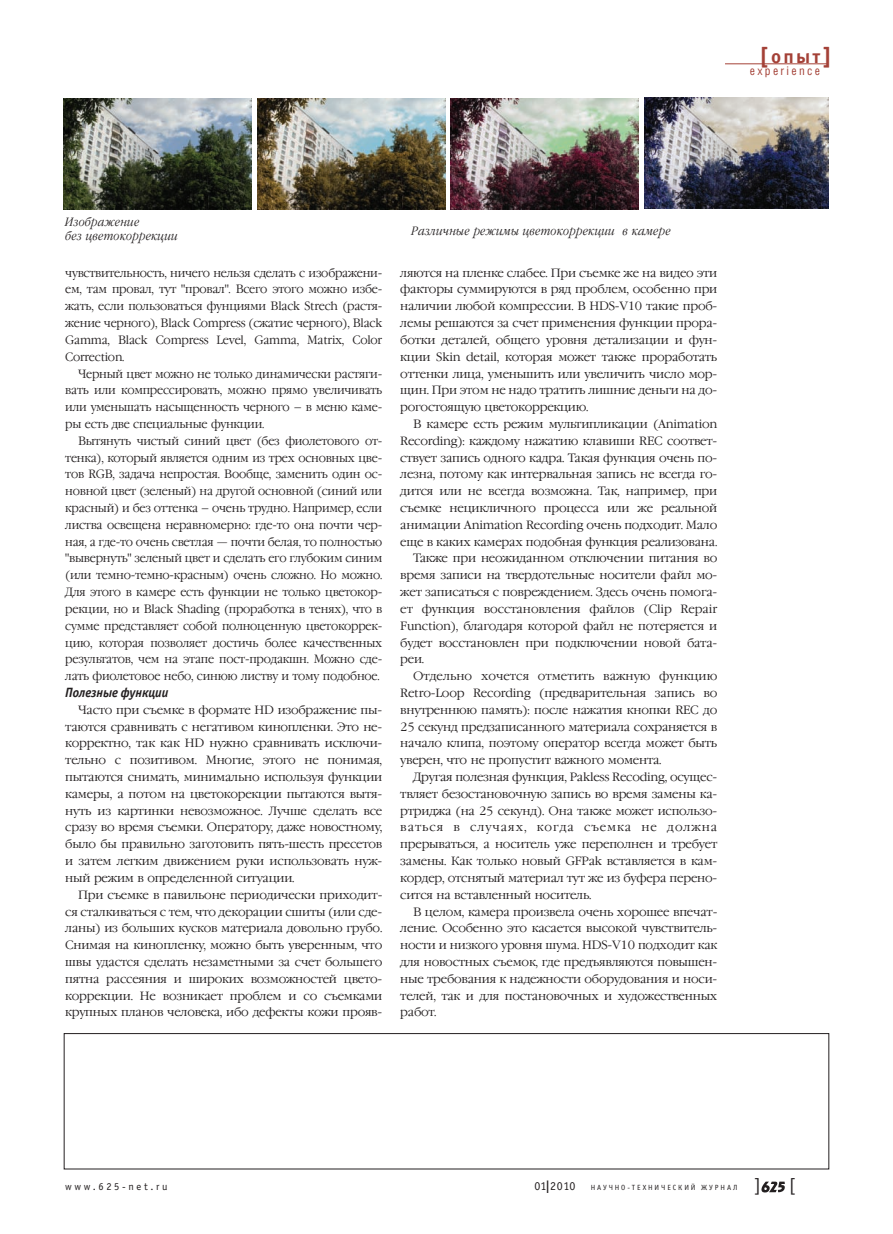
<style>
.page{position:relative;width:893px;height:1234px;background:#fff}
.page>*{position:absolute;margin:0;border:0;box-sizing:border-box;transform-origin:0 0}
.t1{font:700 19.5px "Officina Sans C";color:#a44137}
.t2{font:18px "Officina Sans C";color:#231f20}
.t3{font:italic 700 13.5px "Officina Sans C";letter-spacing:-.015em;color:#231f20;scale:.95 1}
.t4{font:300 12px "Garamond C";letter-spacing:-.02em;color:#231f20}
.t5{font:300 12px "Garamond C";letter-spacing:-.02em;color:#231f20;scale:.95 1}
.t6{font:italic 300 12px/13.5px "Garamond C";letter-spacing:.03em;color:#231f20;scale:.85 1}
.t7{font:300 12px "Garamond C";letter-spacing:.005em;color:#231f20}
.t8{font:300 12px "Garamond C";letter-spacing:.08em;color:#231f20}
.t9{font:12px "Helios Cond";letter-spacing:.19em;color:#a44137}
.t10{font:12px "Officina Sans C";letter-spacing:.025em;color:#231f20}
.t11{font:10.5px "Officina Sans C";letter-spacing:.25em;color:#231f20}
.t12{font:7.5px "Officina Sans C";letter-spacing:.25em;color:#231f20}
.s1{font-size:22.5px}
</style>
<div class="page">
<hr style="left:725px;top:63px;width:103px;height:1px;background:#a44137">
<svg style="left:761px;top:1181px;width:24px;height:11px"></svg>
<img style="left:64px;top:99px;width:188px;height:110px">
<img style="left:257px;top:99px;width:188px;height:110px">
<img style="left:451px;top:99px;width:188px;height:110px">
<img style="left:645px;top:98px;width:183px;height:110px">
<div style="left:64px;top:1032px;width:765px;height:136px;border:1px solid #231f20"></div>
<p class="t1" style="left:759px;top:45px;width:74px"><span class="s1">[</span>опыт<span class="s1">]</span></p>
<p class="t9" style="left:750px;top:67px;width:71px">experience</p>
<p class="t6" style="left:65px;top:215px;width:134px">Изображение<br>без цветокоррекции</p>
<p class="t6" style="left:411px;top:224px;width:306px">Различные режимы цветокоррекции в камере</p>
<p class="t5" style="left:65px;top:265px;width:335px">чувствительность, ничего нельзя сделать с изображени-</p>
<p class="t5" style="left:65px;top:282px;width:335px">ем, там провал, тут "провал". Всего этого можно избе-</p>
<p class="t5" style="left:65px;top:299px;width:335px">жать, если пользоваться фунциями Black Strech (растя-</p>
<p class="t5" style="left:65px;top:316px;width:335px">жение черного), Black Compress (сжатие черного), Black</p>
<p class="t5" style="left:65px;top:332px;width:335px">Gamma, Black Compress Level, Gamma, Matrix, Color</p>
<p class="t5" style="left:65px;top:349px;width:64px">Correction.</p>
<p class="t5" style="left:78px;top:366px;width:322px">Черный цвет можно не только динамически растяги-</p>
<p class="t5" style="left:65px;top:383px;width:335px">вать или компрессировать, можно прямо увеличивать</p>
<p class="t5" style="left:65px;top:400px;width:335px">или уменьшать насыщенность черного – в меню каме-</p>
<p class="t5" style="left:65px;top:416px;width:211px">ры есть две специальные функции.</p>
<p class="t5" style="left:78px;top:433px;width:322px">Вытянуть чистый синий цвет (без фиолетового от-</p>
<p class="t5" style="left:65px;top:450px;width:335px">тенка), который является одним из трех основных цве-</p>
<p class="t5" style="left:65px;top:467px;width:335px">тов RGB, задача непростая. Вообще, заменить один ос-</p>
<p class="t5" style="left:65px;top:484px;width:335px">новной цвет (зеленый) на другой основной (синий или</p>
<p class="t5" style="left:65px;top:500px;width:335px">красный) и без оттенка – очень трудно. Например, если</p>
<p class="t5" style="left:65px;top:517px;width:335px">листва освещена неравномерно: где-то она почти чер-</p>
<p class="t5" style="left:65px;top:534px;width:335px">ная, а где-то очень светлая — почти белая, то полностью</p>
<p class="t5" style="left:65px;top:551px;width:335px">"вывернуть" зеленый цвет и сделать его глубоким синим</p>
<p class="t5" style="left:65px;top:568px;width:335px">(или темно-темно-красным) очень сложно. Но можно.</p>
<p class="t5" style="left:65px;top:584px;width:335px">Для этого в камере есть функции не только цветокор-</p>
<p class="t5" style="left:65px;top:601px;width:335px">рекции, но и Black Shading (проработка в тенях), что в</p>
<p class="t5" style="left:65px;top:618px;width:335px">сумме представляет собой полноценную цветокоррек-</p>
<p class="t5" style="left:65px;top:635px;width:335px">цию, которая позволяет достичь более качественных</p>
<p class="t5" style="left:65px;top:652px;width:335px">результатов, чем на этапе пост-продакшн. Можно сде-</p>
<p class="t5" style="left:65px;top:668px;width:332px">лать фиолетовое небо, синюю листву и тому подобное.</p>
<p class="t3" style="left:65px;top:684px;width:110px">Полезные функции</p>
<p class="t4" style="left:78px;top:702px;width:306px">Часто при съемке в формате HD изображение пы-</p>
<p class="t4" style="left:65px;top:719px;width:318px">таются сравнивать с негативом кинопленки. Это не-</p>
<p class="t4" style="left:65px;top:736px;width:318px">корректно, так как HD нужно сравнивать исключи-</p>
<p class="t4" style="left:65px;top:752px;width:318px">тельно с позитивом. Многие, этого не понимая,</p>
<p class="t4" style="left:65px;top:769px;width:318px">пытаются снимать, минимально используя функции</p>
<p class="t4" style="left:65px;top:786px;width:318px">камеры, а потом на цветокорекции пытаются вытя-</p>
<p class="t4" style="left:65px;top:803px;width:318px">нуть из картинки невозможное. Лучше сделать все</p>
<p class="t4" style="left:65px;top:820px;width:319px">сразу во время съемки. Оператору, даже новостному,</p>
<p class="t4" style="left:65px;top:836px;width:319px">было бы правильно заготовить пять-шесть пресетов</p>
<p class="t4" style="left:65px;top:853px;width:318px">и затем легким движением руки использовать нуж-</p>
<p class="t4" style="left:65px;top:870px;width:231px">ный режим в определенной ситуации.</p>
<p class="t4" style="left:78px;top:887px;width:306px">При съемке в павильоне периодически приходит-</p>
<p class="t4" style="left:65px;top:904px;width:318px">ся сталкиваться с тем, что декорации сшиты (или сде-</p>
<p class="t4" style="left:65px;top:920px;width:318px">ланы) из больших кусков материала довольно грубо.</p>
<p class="t4" style="left:65px;top:937px;width:318px">Снимая на кинопленку, можно быть уверенным, что</p>
<p class="t4" style="left:65px;top:954px;width:318px">швы удастся сделать незаметными за счет большего</p>
<p class="t4" style="left:65px;top:971px;width:318px">пятна рассеяния и широких возможностей цвето-</p>
<p class="t4" style="left:65px;top:988px;width:318px">коррекции. Не возникает проблем и со съемками</p>
<p class="t4" style="left:65px;top:1004px;width:318px">крупных планов человека, ибо дефекты кожи прояв-</p>
<p class="t4" style="left:400px;top:265px;width:318px">ляются на пленке слабее. При съемке же на видео эти</p>
<p class="t4" style="left:400px;top:282px;width:318px">факторы суммируются в ряд проблем, особенно при</p>
<p class="t4" style="left:400px;top:299px;width:318px">наличии любой компрессии. В HDS-V10 такие проб-</p>
<p class="t4" style="left:400px;top:316px;width:318px">лемы решаются за счет применения функции прора-</p>
<p class="t4" style="left:400px;top:332px;width:318px">ботки деталей, общего уровня детализации и фун-</p>
<p class="t4" style="left:400px;top:349px;width:319px">кции Skin detail, которая может также проработать</p>
<p class="t4" style="left:400px;top:366px;width:318px">оттенки лица, уменьшить или увеличить число мор-</p>
<p class="t4" style="left:400px;top:383px;width:318px">щин. При этом не надо тратить лишние деньги на до-</p>
<p class="t4" style="left:400px;top:400px;width:190px">рогостоящую цветокоррекцию.</p>
<p class="t4" style="left:413px;top:416px;width:306px">В камере есть режим мультипликации (Animation</p>
<p class="t4" style="left:400px;top:433px;width:318px">Recording): каждому нажатию клавиши REC соответ-</p>
<p class="t4" style="left:400px;top:450px;width:318px">ствует запись одного кадра. Такая функция очень по-</p>
<p class="t4" style="left:400px;top:467px;width:318px">лезна, потому как интервальная запись не всегда го-</p>
<p class="t4" style="left:400px;top:484px;width:318px">дится или не всегда возможна. Так, например, при</p>
<p class="t4" style="left:400px;top:500px;width:318px">съемке нецикличного процесса или же реальной</p>
<p class="t4" style="left:400px;top:517px;width:318px">анимации Animation Recording очень подходит. Мало</p>
<p class="t4" style="left:400px;top:534px;width:319px">еще в каких камерах подобная функция реализована.</p>
<p class="t4" style="left:413px;top:551px;width:306px">Также при неожиданном отключении питания во</p>
<p class="t4" style="left:400px;top:568px;width:318px">время записи на твердотельные носители файл мо-</p>
<p class="t4" style="left:400px;top:584px;width:318px">жет записаться с повреждением. Здесь очень помога-</p>
<p class="t4" style="left:400px;top:601px;width:318px">ет функция восстановления файлов (Clip Repair</p>
<p class="t4" style="left:400px;top:618px;width:318px">Function), благодаря которой файл не потеряется и</p>
<p class="t4" style="left:400px;top:635px;width:318px">будет восстановлен при подключении новой бата-</p>
<p class="t4" style="left:400px;top:652px;width:25px">реи.</p>
<p class="t7" style="left:413px;top:668px;width:306px">Отдельно хочется отметить важную функцию</p>
<p class="t4" style="left:400px;top:685px;width:318px">Retro-Loop Recording (предварительная запись во</p>
<p class="t4" style="left:400px;top:702px;width:318px">внутреннюю память): после нажатия кнопки REC до</p>
<p class="t4" style="left:400px;top:719px;width:318px">25 секунд предзаписанного материала сохраняется в</p>
<p class="t4" style="left:400px;top:736px;width:318px">начало клипа, поэтому оператор всегда может быть</p>
<p class="t4" style="left:400px;top:752px;width:263px">уверен, что не пропустит важного момента.</p>
<p class="t4" style="left:413px;top:769px;width:306px">Другая полезная функция, Pakless Recoding, осущес-</p>
<p class="t4" style="left:400px;top:786px;width:318px">твляет безостановочную запись во время замены ка-</p>
<p class="t4" style="left:400px;top:803px;width:318px">ртриджа (на 25 секунд). Она также может использо-</p>
<p class="t8" style="left:400px;top:820px;width:318px">ваться в случаях, когда съемка не должна</p>
<p class="t4" style="left:400px;top:836px;width:319px">прерываться, а носитель уже переполнен и требует</p>
<p class="t4" style="left:400px;top:853px;width:318px">замены. Как только новый GFPak вставляется в кам-</p>
<p class="t4" style="left:400px;top:870px;width:318px">кордер, отснятый материал тут же из буфера перено-</p>
<p class="t4" style="left:400px;top:887px;width:193px">сится на вставленный носитель.</p>
<p class="t4" style="left:413px;top:904px;width:306px">В целом, камера произвела очень хорошее впечат-</p>
<p class="t4" style="left:400px;top:920px;width:318px">ление. Особенно это касается высокой чувствитель-</p>
<p class="t4" style="left:400px;top:937px;width:318px">ности и низкого уровня шума. HDS-V10 подходит как</p>
<p class="t4" style="left:400px;top:954px;width:318px">для новостных съемок, где предъявляются повышен-</p>
<p class="t4" style="left:400px;top:971px;width:318px">ные требования к надежности оборудования и носи-</p>
<p class="t4" style="left:400px;top:988px;width:319px">телей, так и для постановочных и художественных</p>
<p class="t4" style="left:400px;top:1004px;width:38px">работ.</p>
<p class="t11" style="left:65px;top:1180px;width:104px">www.625-net.ru</p>
<p class="t10" style="left:534px;top:1178px;width:43px">01❘2010</p>
<p class="t12" style="left:591px;top:1182px;width:148px">НАУЧНО-ТЕХНИЧЕСКИЙ ЖУРНАЛ</p>
<p class="t2" style="left:754px;top:1174px;width:8px">]</p>
</div>
